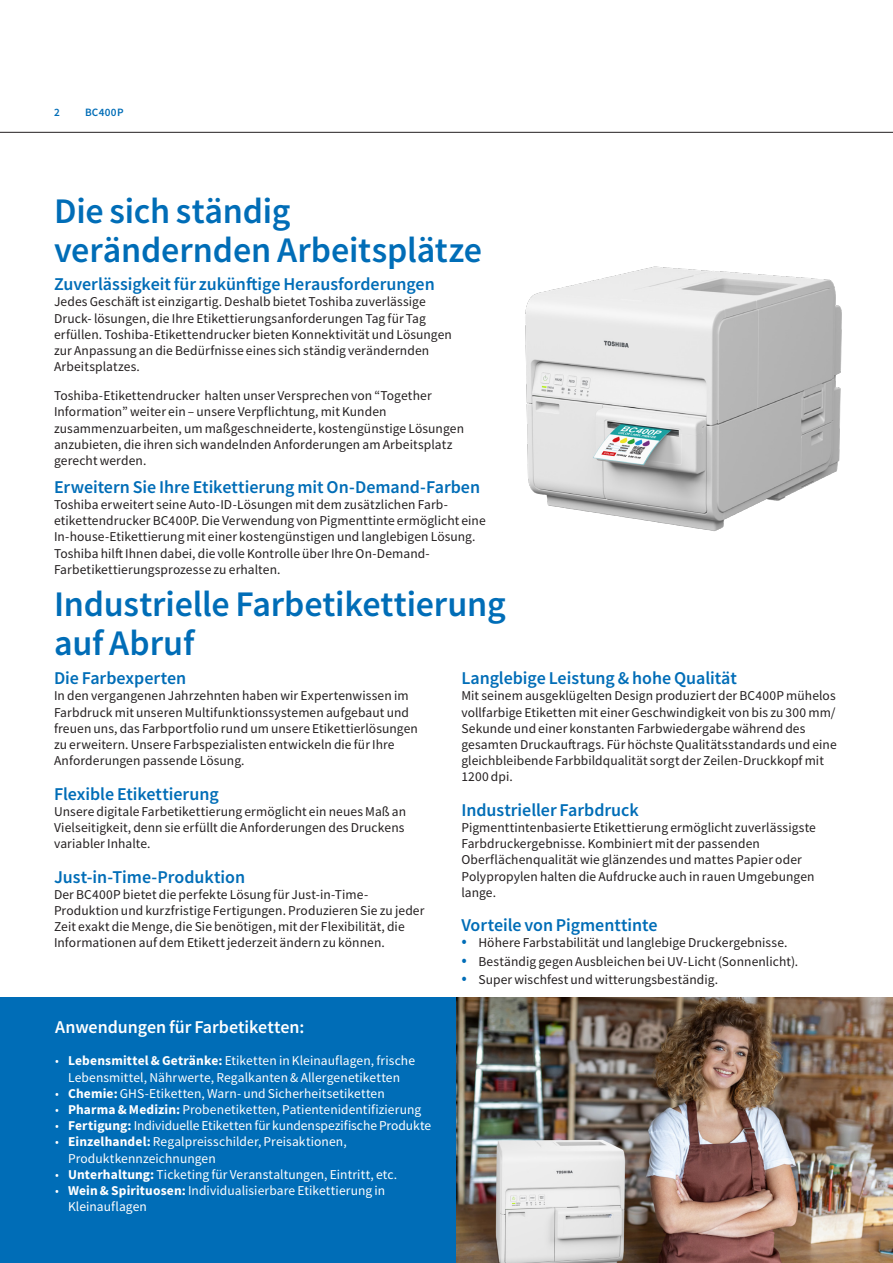
<style>
.page{position:relative;width:893px;height:1263px;background:#fff}
.page>*{position:absolute;margin:0;border:0;box-sizing:border-box;transform-origin:0 0}
.Headline_24pt{font:500 36px/39px "Toshiba Sans";letter-spacing:-.005em;color:#006db7}
.Subheadline_12pt{font:500 18px "Toshiba Sans";letter-spacing:-.005em;color:#006db7}
.Infobox_Text_Headlin{font:500 18px "Toshiba Sans";letter-spacing:-.005em;color:#fff}
.Continuous_text_9pt{font:13.5px/16.2px "Toshiba Sans";letter-spacing:.005em;color:#231f20}
.t1{font:13.5px/16.2px "Toshiba Sans";letter-spacing:.005em;color:#fff}
.Main_text_BLACK{font:13.5px/16.2px "Toshiba Sans";letter-spacing:.005em;color:#231f20}
.t2{font:500 11.25px "Toshiba Sans";letter-spacing:.025em;color:#006db7}
.s1{font-weight:300;font-size:19.5px;color:#006db7}
.s2{font-weight:300}
.s3{font-weight:700}
</style>
<div class="page">
<hr style="left:0;top:132px;width:893px;height:1px;background:#231f20">
<img style="left:456px;top:998px;width:437px;height:265px">
<div style="left:0;top:998px;width:456px;height:265px;background:#006db7"></div>
<img style="left:525px;top:266px;width:317px;height:265px">
<p class="t2" style="left:54px;top:104px;width:7px">2</p>
<p class="t2" style="left:85px;top:104px;width:40px">BC400P</p>
<p class="Headline_24pt" style="left:54px;top:191px;width:238px">Die sich ständig</p>
<p class="Headline_24pt" style="left:54px;top:230px;width:430px">verändernden Arbeitsplätze</p>
<p class="Subheadline_12pt" style="left:54px;top:272px;width:382px">Zuverlässigkeit für zukünftige Herausforderungen</p>
<p class="Continuous_text_9pt" style="left:54px;top:294px;width:399px">Jedes Geschäft ist einzigartig. Deshalb bietet Toshiba zuverlässige Druck- lösungen, die Ihre Etikettierungsanforderungen Tag für Tag erfüllen. Toshiba-Etikettendrucker bieten Konnektivität und Lösungen zur Anpassung an die Bedürfnisse eines sich ständig verändernden Arbeitsplatzes.</p>
<p class="Continuous_text_9pt" style="left:54px;top:388px;width:412px">Toshiba-Etikettendrucker halten unser Versprechen von “Together Information” weiter ein – unsere Verpflichtung, mit Kunden zusammenzuarbeiten, um maßgeschneiderte, kostengünstige Lösungen anzubieten, die ihren sich wandelnden Anforderungen am Arbeitsplatz gerecht werden.</p>
<p class="Subheadline_12pt" style="left:54px;top:475px;width:428px">Erweitern Sie Ihre Etikettierung mit On-Demand-Farben</p>
<p class="Main_text_BLACK" style="left:54px;top:496px;width:433px">Toshiba erweitert seine Auto-ID-Lösungen mit dem zusätzlichen Farb&shy;etikettendrucker BC400P. Die Verwendung von Pigmenttinte ermöglicht eine In-house-Etikettierung mit einer kostengünstigen und langlebigen Lösung.<br>Toshiba hilft Ihnen dabei, die volle Kontrolle über Ihre On-Demand-Farbetikettierungsprozesse zu erhalten.</p>
<p class="Headline_24pt" style="left:54px;top:584px;width:453px">Industrielle Farbetikettierung auf Abruf</p>
<p class="Subheadline_12pt" style="left:54px;top:666px;width:134px">Die Farbexperten</p>
<p class="Continuous_text_9pt" style="left:54px;top:688px;width:365px">In den vergangenen Jahrzehnten haben wir Expertenwissen im Farbdruck mit unseren Multifunktionssystemen aufgebaut und freuen uns, das Farbportfolio rund um unsere Etikettierlösungen zu erweitern. Unsere Farbspezialisten entwickeln die für Ihre Anforderungen passende Lösung.</p>
<p class="Subheadline_12pt" style="left:54px;top:782px;width:166px">Flexible Etikettierung</p>
<p class="Continuous_text_9pt" style="left:54px;top:803px;width:354px">Unsere digitale Farbetikettierung ermöglicht ein neues Maß an<br>Vielseitigkeit, denn sie erfüllt die Anforderungen des Druckens variabler Inhalte.</p>
<p class="Subheadline_12pt" style="left:54px;top:865px;width:193px">Just-in-Time-Produktion</p>
<p class="Continuous_text_9pt" style="left:54px;top:886px;width:372px">Der BC400P bietet die perfekte Lösung für Just-in-Time-Produktion und kurzfristige Fertigungen. Produzieren Sie zu jeder Zeit exakt die Menge, die Sie benötigen, mit der Flexibilität, die Informationen auf dem Etikett jederzeit ändern zu können.</p>
<p class="Subheadline_12pt" style="left:461px;top:666px;width:277px">Langlebige Leistung &amp; hohe Qualität</p>
<p class="Continuous_text_9pt" style="left:461px;top:688px;width:377px">Mit seinem ausgeklügelten Design produziert der BC400P mühelos vollfarbige Etiketten mit einer Geschwindigkeit von bis zu 300 mm/ Sekunde und einer konstanten Farbwiedergabe während des gesamten Druckauftrags. Für höchste Qualitätsstandards und eine gleichbleibende Farbbildqualität sorgt der Zeilen-Druckkopf mit 1200 dpi.</p>
<p class="Subheadline_12pt" style="left:461px;top:798px;width:179px">Industrieller Farbdruck</p>
<p class="Continuous_text_9pt" style="left:461px;top:819px;width:356px">Pigmenttintenbasierte Etikettierung ermöglicht zuverlässigste Farbdruckergebnisse. Kombiniert mit der passenden Oberflächenqualität wie glänzendes und mattes Papier oder Polypropylen halten die Aufdrucke auch in rauen Umgebungen lange.</p>
<p class="Subheadline_12pt" style="left:461px;top:913px;width:198px">Vorteile von Pigmenttinte</p>
<p class="Main_text_BLACK" style="left:461px;top:935px;width:328px"><span class="s1">•</span> Höhere Farbstabilität und langlebige Druckergebnisse.</p>
<p class="Main_text_BLACK" style="left:461px;top:953px;width:338px"><span class="s1">•</span> Beständig gegen Ausbleichen bei UV-Licht (Sonnenlicht).</p>
<p class="Main_text_BLACK" style="left:461px;top:971px;width:258px"><span class="s1">•</span> Super wischfest und witterungsbeständig.</p>
<p class="Infobox_Text_Headlin" style="left:55px;top:1015px;width:251px">Anwendungen für Farbetiketten:</p>
<p class="t1" style="left:55px;top:1053px;width:361px;text-align:center"><span class="s2">•</span> <span class="s3">Lebensmittel &amp; Getränke:</span> Etiketten in Kleinauflagen, frische<br>Lebensmittel, Nährwerte, Regalkanten &amp; Allergenetiketten</p>
<p class="t1" style="left:55px;top:1085px;width:331px"><span class="s2">•</span> <span class="s3">Chemie:</span> GHS-Etiketten, Warn- und Sicherheitsetiketten</p>
<p class="t1" style="left:55px;top:1101px;width:368px"><span class="s2">•</span> <span class="s3">Pharma &amp; Medizin:</span> Probenetiketten, Patientenidentifizierung</p>
<p class="t1" style="left:55px;top:1117px;width:377px"><span class="s2">•</span> <span class="s3">Fertigung:</span> Individuelle Etiketten für kundenspezifische Produkte</p>
<p class="t1" style="left:68px;top:1134px;width:280px;text-indent:-13px"><span class="s2">•</span> <span class="s3">Einzelhandel:</span> Regalpreisschilder, Preisaktionen,<br>Produktkennzeichnungen</p>
<p class="t1" style="left:55px;top:1166px;width:343px"><span class="s2">•</span> <span class="s3">Unterhaltung:</span> Ticketing für Veranstaltungen, Eintritt, etc.</p>
<p class="t1" style="left:68px;top:1182px;width:319px;text-indent:-13px"><span class="s2">•</span> <span class="s3">Wein &amp; Spirituosen:</span> Individualisierbare Etikettierung in<br>Kleinauflagen</p>
</div>
